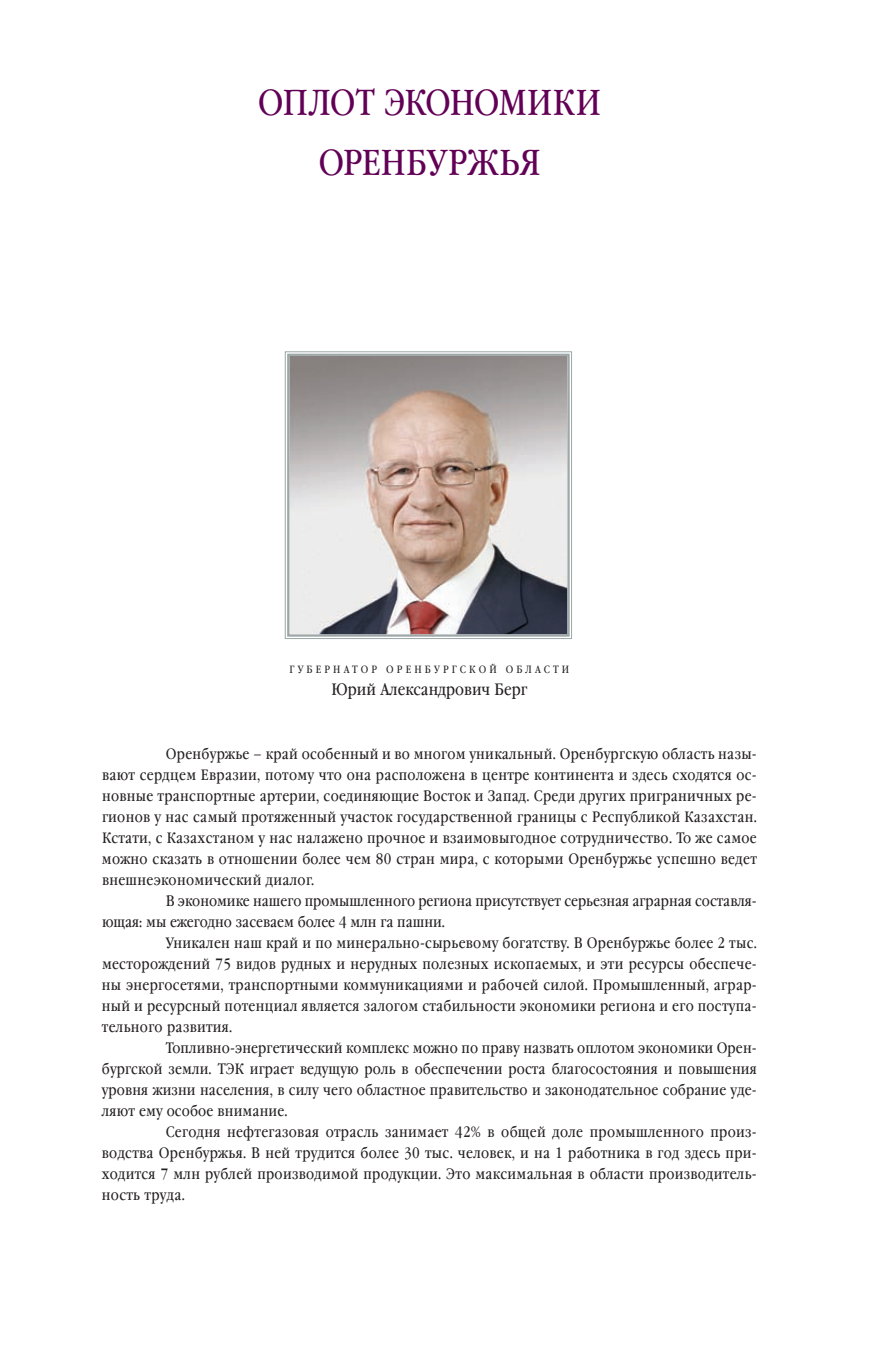
<style>
.page{position:relative;width:893px;height:1361px;background:#fff}
.page>*{position:absolute;margin:0;border:0;box-sizing:border-box;transform-origin:0 0}
.t1{font:36px/60px "Garamond Book Narrow C";color:#620056;text-align:center}
.t2{font:16.5px "Garamond Book Narrow C";color:#231f20}
.t3{font:15px "Garamond Book Narrow C";letter-spacing:.02em;color:#231f20}
.t4{font:15px "Garamond Book Narrow C";color:#231f20}
.t5{font:10.5px "Garamond Book Narrow C";letter-spacing:.3em;color:#231f20}
</style>
<div class="page">
<svg style="left:285px;top:351px;width:287px;height:288px"></svg>
<div style="left:287px;top:354px;width:283px;height:283px;border:2px solid #9ea7a7"></div>
<h1 class="t1" style="left:258px;top:74px;width:344px">Оплот экономики<br>Оренбуржья</h1>
<p class="t5" style="left:290px;top:663px;width:9px">Губ</p>
<p class="t5" style="left:316px;top:663px;width:255px">ернатор Оренбу ргской области</p>
<p class="t2" style="left:332px;top:680px;width:197px">Юрий Александрович Берг</p>
<p class="t3" style="left:166px;top:746px;width:593px">Оренбуржье – край особенный и во многом уникальный. Оренбургскую область назы-</p>
<p class="t3" style="left:102px;top:767px;width:656px">вают сердцем Евразии, потому что она расположена в центре континента и здесь сходятся ос-</p>
<p class="t3" style="left:102px;top:788px;width:656px">новные транспортные артерии, соединяющие Восток и Запад. Среди других приграничных ре-</p>
<p class="t3" style="left:102px;top:809px;width:656px">гионов у нас самый протяженный участок государственной границы с Республикой Казахстан.</p>
<p class="t3" style="left:102px;top:830px;width:656px">Кстати, с Казахстаном у нас налажено прочное и взаимовыгодное сотрудничество. То же самое</p>
<p class="t3" style="left:102px;top:851px;width:656px">можно сказать в отношении более чем 80 стран мира, с которыми Оренбуржье успешно ведет</p>
<p class="t3" style="left:102px;top:872px;width:214px">внешнеэкономический диалог.</p>
<p class="t4" style="left:166px;top:893px;width:593px">В экономике нашего промышленного региона присутствует серьезная аграрная составля-</p>
<p class="t4" style="left:102px;top:914px;width:344px">ющая: мы ежегодно засеваем более 4 млн га пашни.</p>
<p class="t3" style="left:166px;top:935px;width:593px">Уникален наш край и по минерально-сырьевому богатству. ВОренбуржье более 2 тыс.</p>
<p class="t3" style="left:102px;top:956px;width:656px">месторождений 75 видов рудных и нерудных полезных ископаемых, и эти ресурсы обеспече-</p>
<p class="t3" style="left:102px;top:977px;width:656px">ны энергосетями, транспортными коммуникациями и рабочей силой. Промышленный, аграр-</p>
<p class="t3" style="left:102px;top:998px;width:656px">ный и ресурсный потенциал является залогом стабильности экономики региона и его поступа-</p>
<p class="t3" style="left:102px;top:1019px;width:132px">тельного развития.</p>
<p class="t3" style="left:166px;top:1040px;width:593px">Топливно-энергетический комплекс можно по праву назвать оплотом экономики Орен-</p>
<p class="t3" style="left:102px;top:1061px;width:126px">бургской земли. ТЭК</p>
<p class="t3" style="left:250px;top:1061px;width:508px">играет ведущую роль в обеспечении роста благосостояния и повышения</p>
<p class="t3" style="left:102px;top:1082px;width:656px">уровня жизни населения, в силу чего областное правительство и законодательное собрание уде-</p>
<p class="t3" style="left:102px;top:1103px;width:187px">ляют ему особое внимание.</p>
<p class="t3" style="left:166px;top:1124px;width:593px">Сегодня нефтегазовая отрасль занимает 42% в общей доле промышленного произ-</p>
<p class="t3" style="left:102px;top:1145px;width:656px">водства Оренбуржья. В ней трудится более 30 тыс. человек, и на 1 работника в год здесь при-</p>
<p class="t3" style="left:102px;top:1166px;width:656px">ходится 7 млн рублей производимой продукции. Это максимальная в области производитель-</p>
<p class="t3" style="left:102px;top:1187px;width:84px">ность труда.</p>
</div>
